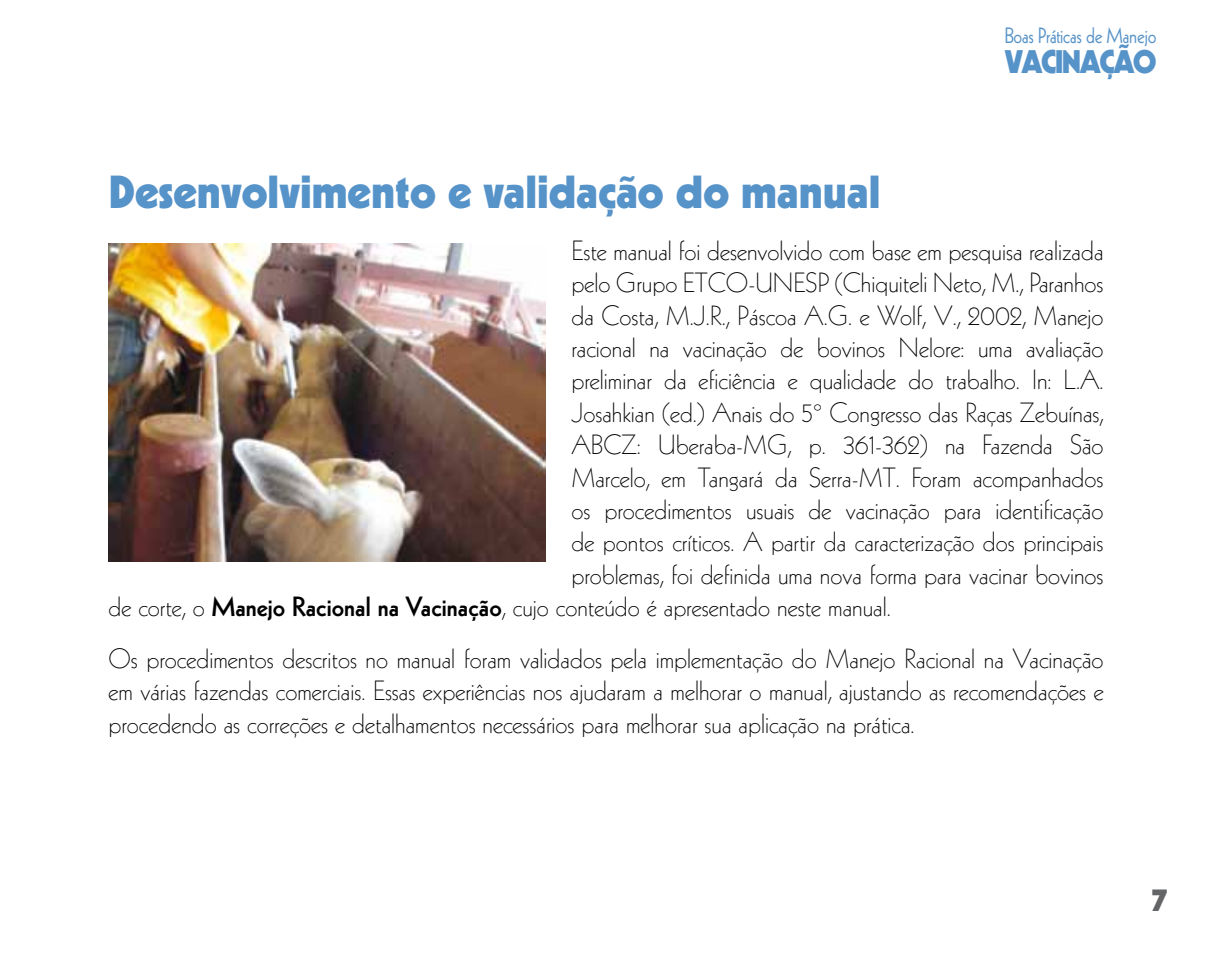
<style>
.page{position:relative;width:1212px;height:957px;background:#fff}
.page>*{position:absolute;margin:0;border:0;box-sizing:border-box;transform-origin:0 0}
.t1{font:900 45px "Kabel";color:#5693c9}
.t2{font:900 31.72px "Kabel";letter-spacing:-.05em;color:#5693c9;scale:.94 1}
.t3{font:900 31.5px "Kabel";color:#646567}
.t4{font:300 27px/32.4px "Kabel";color:#000;text-align:justify}
.t5{font:21.6px "Kabel";letter-spacing:-.01em;color:#5693c9;scale:.88 1}
.s1{font-weight:800}
</style>
<div class="page">
<img style="left:108px;top:244px;width:438px;height:318px">
<p class="t5" style="left:1005px;top:23px;width:174px">Boas Práticas de Manejo</p>
<p class="t2" style="left:1005px;top:41px;width:163px">VACINAÇÃO</p>
<h1 class="t1" style="left:108px;top:164px;width:773px">Desenvolvimento e validação do manual</h1>
<p class="t4" style="left:571px;top:235px;width:534px">Este manual foi desenvolvido com base em pesquisa realizada</p>
<p class="t4" style="left:571px;top:267px;width:534px">pelo Grupo ETCO-UNESP (Chiquiteli Neto, M., Paranhos</p>
<p class="t4" style="left:571px;top:300px;width:534px">da Costa, M.J.R., Páscoa A.G. e Wolf, V., 2002, Manejo</p>
<p class="t4" style="left:571px;top:332px;width:534px">racional na vacinação de bovinos Nelore: uma avaliação</p>
<p class="t4" style="left:571px;top:364px;width:534px">preliminar da eficiência e qualidade do trabalho. In: L.A.</p>
<p class="t4" style="left:571px;top:397px;width:534px">Josahkian (ed.) Anais do 5º Congresso das Raças Zebuínas,</p>
<p class="t4" style="left:571px;top:429px;width:534px">ABCZ: Uberaba-MG, p. 361-362) na Fazenda São</p>
<p class="t4" style="left:571px;top:462px;width:533px">Marcelo, em Tangará da Serra-MT. Foram acompanhados</p>
<p class="t4" style="left:571px;top:494px;width:533px">os procedimentos usuais de vacinação para identificação</p>
<p class="t4" style="left:571px;top:526px;width:533px">de pontos críticos. A partir da caracterização dos principais</p>
<p class="t4" style="left:571px;top:559px;width:534px">problemas, foi definida uma nova forma para vacinar bovinos</p>
<p class="t4" style="left:108px;top:591px;width:784px">de corte, o <span class="s1">Manejo Racional na Vacinação</span>, cujo conteúdo é apresentado neste manual.</p>
<p class="t4" style="left:108px;top:643px;width:997px">Os procedimentos descritos no manual foram validados pela implementação do Manejo Racional na Vacinação em várias fazendas comerciais. Essas experiências nos ajudaram a melhorar o manual, ajustando as recomendações e procedendo as correções e detalhamentos necessários para melhorar sua aplicação na prática.</p>
<p class="t3" style="left:1152px;top:880px;width:17px">7</p>
</div>
